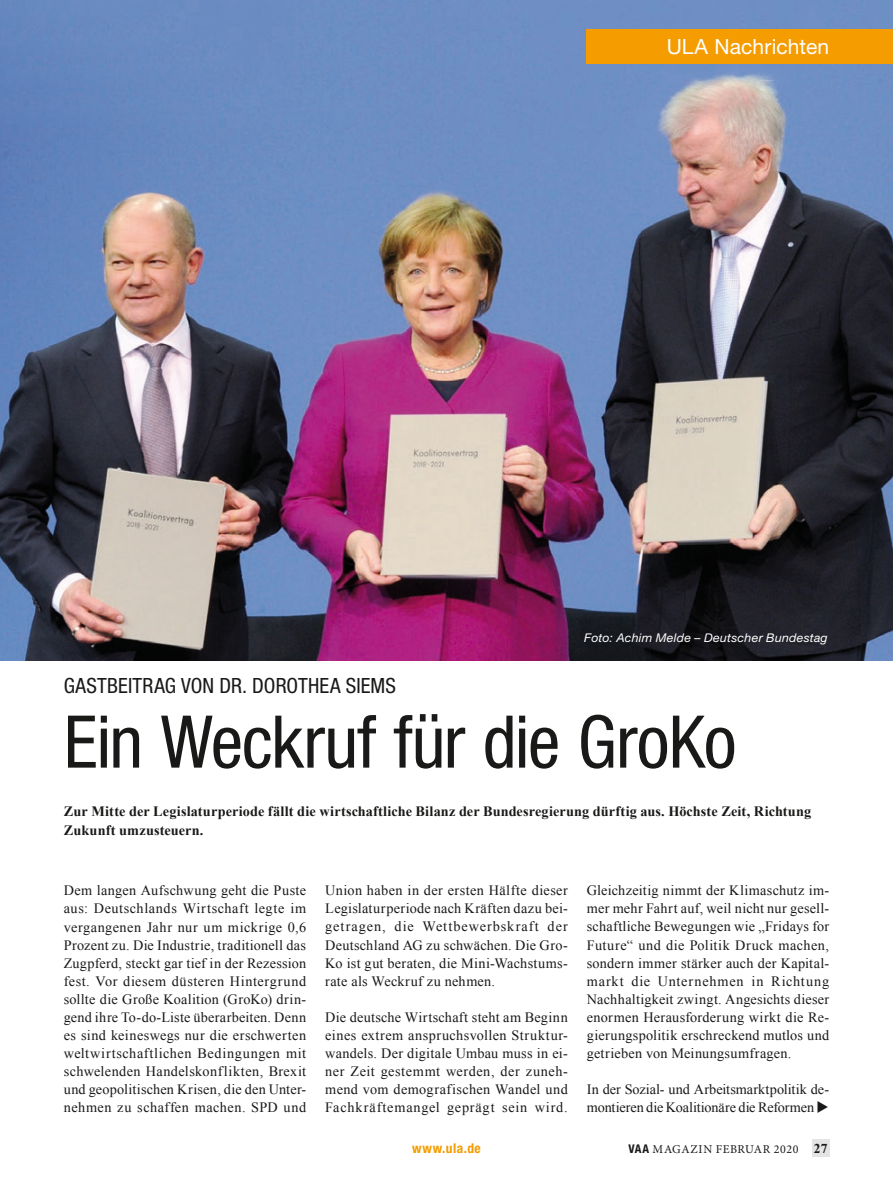
<style>
.page{position:relative;width:893px;height:1191px;background:#fff}
.page>*{position:absolute;margin:0;border:0;box-sizing:border-box;transform-origin:0 0}
.t1{font:condensed 72.75px "Helvetica Neue LT Std";letter-spacing:-.015em;color:#191918}
.t2{font:condensed 21px "Helvetica Neue LT Std";letter-spacing:.005em;color:#191918}
.t3{font:21px "Helvetica Neue LT Std";letter-spacing:.005em;color:#fff}
.t4{font:14.25px/18px "Times New Roman";letter-spacing:.02em;color:#191918;text-align:justify}
.t5{font:700 14.25px/18.8px "Times New Roman";letter-spacing:.01em;color:#191918}
.t6{font:14.25px/18px "Times New Roman";letter-spacing:-.005em;color:#191918}
.t7{font:700 condensed 13.5px "Helvetica Neue LT Std";letter-spacing:.035em;color:#f49c00}
.t8{font:italic 12px "Helvetica Neue LT Std";letter-spacing:.02em;color:#fff;scale:1.04 1}
.t9{font:12px "Minion Pro";letter-spacing:.055em;color:#191918}
.s1{font-family:"Helvetica Neue LT Std";font-weight:700;font-stretch:condensed}
.s2{font-family:"Times New Roman";font-weight:700;font-size:13.5px}
</style>
<div class="page">
<div style="left:812px;top:1140px;width:17px;height:17px;background:#e4e4e5"></div>
<img style="left:0;top:0;width:893px;height:660px">
<div style="left:587px;top:30px;width:306px;height:34px;background:#f49c00"></div>
<h2 class="t3" style="left:667px;top:34px;width:164px">ULA Nachrichten</h2>
<h2 class="t2" style="left:64px;top:674px;width:334px">GASTBEITRAG VON DR. DOROTHEA SIEMS</h2>
<p class="t8" style="left:584px;top:631px;width:236px">Foto: Achim Melde – Deutscher Bundestag</p>
<h1 class="t1" style="left:64px;top:700px;width:674px">Ein Weckruf für die GroKo</h1>
<p class="t5" style="left:64px;top:801px;width:749px">Zur Mitte der Legislaturperiode fällt die wirtschaftliche Bilanz der Bundesregierung dürftig aus. Höchste Zeit, Richtung<br>Zukunft umzusteuern.</p>
<p class="t4" style="left:64px;top:881px;width:244px">Dem langen Aufschwung geht die Puste aus: Deutschlands Wirtschaft legte im vergangenen Jahr nur um mickrige 0,6<br>Prozent zu. Die Industrie, traditionell das Zugpferd, steckt gar tief in der Rezession fest. Vor diesem düsteren Hintergrund sollte die Große Koalition (GroKo) drin&shy;gend ihre To-do-Liste überarbeiten. Denn es sind keineswegs nur die erschwerten weltwirtschaftlichen Bedingungen mit schwelenden Handelskonflikten, Brexit und geopolitischen Krisen, die den Unter&shy;nehmen zu schaffen machen. SPD und</p>
<p class="t4" style="left:325px;top:881px;width:244px">Union haben in der ersten Hälfte dieser Legislaturperiode nach Kräften dazu bei&shy;getragen, die Wettbewerbskraft der Deutschland AG zu schwächen. Die Gro-Ko ist gut beraten, die Mini-Wachstums&shy;rate als Weckruf zu nehmen.</p>
<p class="t4" style="left:325px;top:1008px;width:244px">Die deutsche Wirtschaft steht am Beginn eines extrem anspruchsvollen Struktur&shy;wandels. Der digitale Umbau muss in ei&shy;ner Zeit gestemmt werden, der zuneh&shy;mend vom demografischen Wandel und Fachkräftemangel geprägt sein wird.</p>
<p class="t4" style="left:587px;top:881px;width:244px">Gleichzeitig nimmt der Klimaschutz im&shy;mer mehr Fahrt auf, weil nicht nur gesell&shy;schaftliche Bewegungen wie „Fridays for Future“ und die Politik Druck machen, sondern immer stärker auch der Kapital&shy;markt die Unternehmen in Richtung Nachhaltigkeit zwingt. Angesichts dieser enormen Herausforderung wirkt die Re&shy;gierungspolitik erschreckend mutlos und getrieben von Meinungsumfragen.</p>
<p class="t6" style="left:587px;top:1080px;width:244px">In der Sozial- und Arbeitsmarktpolitik de&shy;montieren die Koalitionäre die Reformen ◆</p>
<p class="t7" style="left:412px;top:1139px;width:70px">www.ula.de</p>
<p class="t9" style="left:628px;top:1141px;width:200px"><span class="s1">VAA</span> MAGAZIN FEBRUAR 2020 <span class="s2">27</span></p>
</div>
